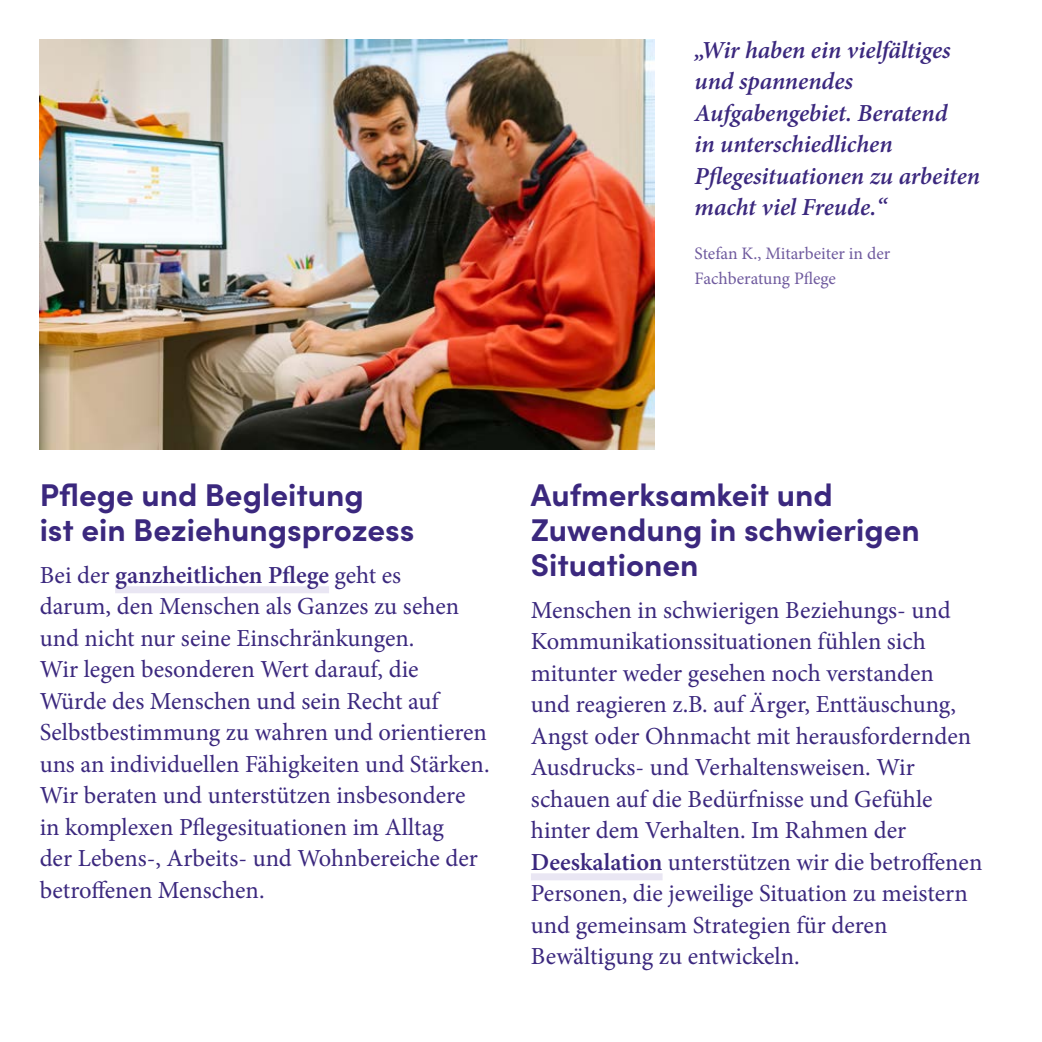
<style>
.page{position:relative;width:1042px;height:1042px;background:#fff}
.page>*{position:absolute;margin:0;border:0;box-sizing:border-box;transform-origin:0 0}
.t1{font:700 31.5px/35px "Sofia Pro";color:#3b287e}
.t2{font:24.5px/31.5px "Minion Pro";color:#3b287e}
.t3{font:italic 600 24.5px/31.5px "Minion Pro";letter-spacing:-.005em;color:#3b287e}
.t4{font:17.5px/24.5px "Minion Pro";letter-spacing:-.005em;color:#6f5a9e}
.s1{font-weight:600}
</style>
<div class="page">
<div style="left:115px;top:586px;width:214px;height:7px;background:#e9e6f3"></div>
<div style="left:531px;top:873px;width:131px;height:7px;background:#e9e6f3"></div>
<img style="left:40px;top:40px;width:615px;height:410px">
<p class="t3" style="left:694px;top:35px;width:287px">„Wir haben ein vielfältiges und spannendes<br>Aufgabengebiet. Beratend<br>in unterschiedlichen<br>Pflegesituationen zu arbeiten macht viel Freude.“</p>
<p class="t4" style="left:694px;top:242px;width:197px">Stefan K., Mitarbeiter in der<br>Fachberatung Pflege</p>
<p class="t1" style="left:40px;top:475px;width:376px">Pflege und Begleitung<br>ist ein Beziehungsprozess</p>
<p class="t2" style="left:40px;top:559px;width:451px">Bei der <span class="s1">ganzheitlichen Pflege</span> geht es<br>darum, den Menschen als Ganzes zu sehen und nicht nur seine Einschränkungen.<br>Wir legen besonderen Wert darauf, die Würde des Menschen und sein Recht auf Selbstbestimmung zu wahren und orientieren uns an individuellen Fähigkeiten und Stärken.<br>Wir beraten und unterstützen insbesondere in komplexen Pflegesituationen im Alltag<br>der Lebens-, Arbeits- und Wohnbereiche der betroffenen Menschen.</p>
<p class="t1" style="left:531px;top:475px;width:390px">Aufmerksamkeit und<br>Zuwendung in schwierigen<br>Situationen</p>
<p class="t2" style="left:531px;top:594px;width:453px">Menschen in schwierigen Beziehungs- und Kommunikationssituationen fühlen sich mitunter weder gesehen noch verstanden<br>und reagieren z.B. auf Ärger, Enttäuschung, Angst oder Ohnmacht mit herausfordernden Ausdrucks- und Verhaltensweisen. Wir schauen auf die Bedürfnisse und Gefühle hinter dem Verhalten. Im Rahmen der <span class="s1">Deeskalation</span> unterstützen wir die betroffenen Personen, die jeweilige Situation zu meistern und gemeinsam Strategien für deren Bewältigung zu entwickeln.</p>
</div>
